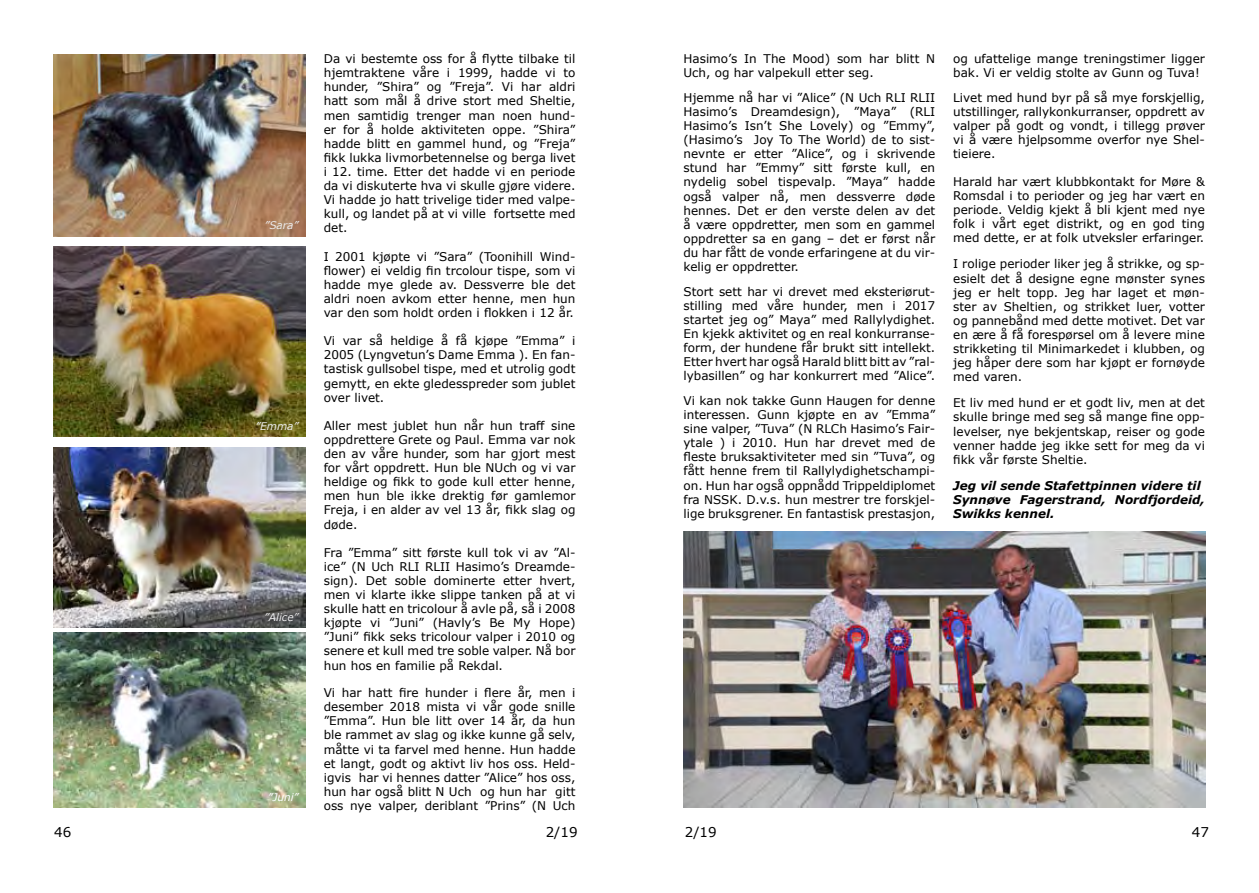
<style>
.page{position:relative;width:1259px;height:893px;background:#fff}
.page>*{position:absolute;margin:0;border:0;box-sizing:border-box;transform-origin:0 0}
.t1{font:13.5px "Verdana";color:#000}
.t2{font:12px/14.1px "Verdana";color:#000;text-align:justify}
.t3{font:italic 700 12px/14.1px "Verdana";color:#000}
.t4{font:italic 10.5px "Verdana";color:#ebebec}
.t5{font:italic 10.5px "Verdana";color:#fff}
</style>
<div class="page">
<img style="left:683px;top:531px;width:522px;height:276px">
<img style="left:54px;top:54px;width:252px;height:182px">
<img style="left:54px;top:247px;width:252px;height:190px">
<img style="left:54px;top:447px;width:252px;height:181px">
<img style="left:54px;top:633px;width:252px;height:175px">
<p class="t4" style="left:264px;top:218px;width:35px">”Sara”</p>
<p class="t4" style="left:255px;top:419px;width:45px">”Emma”</p>
<p class="t4" style="left:264px;top:610px;width:36px">”Alice”</p>
<p class="t5" style="left:268px;top:790px;width:32px">”Juni”</p>
<p class="t2" style="left:324px;top:52px;width:253px">Da vi bestemte oss for å flytte tilbake til hjemtraktene våre i 1999, hadde vi to hunder, ”Shira” og ”Freja”. Vi har aldri hatt som mål å drive stort med Sheltie, men samtidig trenger man noen hund&shy;er for å holde aktiviteten oppe. ”Shira” hadde blitt en gammel hund, og ”Freja” fikk lukka livmorbetennelse og berga livet i 12. time. Etter det hadde vi en periode da vi diskuterte hva vi skulle gjøre videre.<br>Vi hadde jo hatt trivelige tider med valpe&shy;kull, og landet på at vi ville fortsette med det.</p>
<p class="t2" style="left:324px;top:249px;width:253px">I 2001 kjøpte vi ”Sara” (Toonihill Wind&shy;flower) ei veldig fin trcolour tispe, som vi hadde mye glede av. Dessverre ble det aldri noen avkom etter henne, men hun var den som holdt orden i flokken i 12 år.</p>
<p class="t2" style="left:324px;top:334px;width:253px">Vi var så heldige å få kjøpe ”Emma” i 2005 (Lyngvetun’s Dame Emma ). En fan&shy;tastisk gullsobel tispe, med et utrolig godt gemytt, en ekte gledesspreder som jublet over livet.</p>
<p class="t2" style="left:324px;top:418px;width:253px">Aller mest jublet hun når hun traff sine oppdrettere Grete og Paul. Emma var nok den av våre hunder, som har gjort mest for vårt oppdrett. Hun ble NUch og vi var heldige og fikk to gode kull etter henne, men hun ble ikke drektig før gamlemor Freja, i en alder av vel 13 år, fikk slag og døde.</p>
<p class="t2" style="left:324px;top:545px;width:253px">Fra ”Emma” sitt første kull tok vi av ”Al&shy;ice” (N Uch RLI RLII Hasimo’s Dreamde&shy;sign). Det soble dominerte etter hvert, men vi klarte ikke slippe tanken på at vi skulle hatt en tricolour å avle på, så i 2008 kjøpte vi ”Juni” (Havly’s Be My Hope) ”Juni” fikk seks tricolour valper i 2010 og senere et kull med tre soble valper. Nå bor hun hos en familie på Rekdal.</p>
<p class="t2" style="left:324px;top:686px;width:253px">Vi har hatt fire hunder i flere år, men i desember 2018 mista vi vår gode snille ”Emma”. Hun ble litt over 14 år, da hun ble rammet av slag og ikke kunne gå selv, måtte vi ta farvel med henne. Hun hadde et langt, godt og aktivt liv hos oss. Held&shy;igvis har vi hennes datter ”Alice” hos oss, hun har også blitt N Uch og hun har gitt oss nye valper, deriblant ”Prins” (N Uch</p>
<p class="t2" style="left:683px;top:52px;width:253px">Hasimo’s In The Mood) som har blitt N<br>Uch, og har valpekull etter seg.</p>
<p class="t2" style="left:683px;top:90px;width:253px">Hjemme nå har vi ”Alice” (N Uch RLI RLII Hasimo’s Dreamdesign), ”Maya” (RLI Hasimo’s Isn’t She Lovely) og ”Emmy”, (Hasimo’s Joy To The World) de to sist&shy;nevnte er etter ”Alice”, og i skrivende stund har ”Emmy” sitt første kull, en nydelig sobel tispevalp. ”Maya” hadde også valper nå, men dessverre døde hennes. Det er den verste delen av det å være oppdretter, men som en gammel oppdretter sa en gang – det er først når du har fått de vonde erfaringene at du vir&shy;kelig er oppdretter.</p>
<p class="t2" style="left:683px;top:284px;width:253px">Stort sett har vi drevet med eksteriørut&shy;stilling med våre hunder, men i 2017 startet jeg og” Maya” med Rallylydighet.<br>En kjekk aktivitet og en real konkurranse&shy;form, der hundene får brukt sitt intellekt.<br>Etter hvert har også Harald blitt bitt av ”ral&shy;lybasillen” og har konkurrert med ”Alice”.</p>
<p class="t2" style="left:683px;top:393px;width:253px">Vi kan nok takke Gunn Haugen for denne interessen. Gunn kjøpte en av ”Emma” sine valper, ”Tuva” (N RLCh Hasimo’s Fair&shy;ytale ) i 2010. Hun har drevet med de fleste bruksaktiviteter med sin ”Tuva”, og fått henne frem til Rallylydighetschampi&shy;on. Hun har også oppnådd Trippeldiplomet fra NSSK. D.v.s. hun mestrer tre forskjel&shy;lige bruksgrener. En fantastisk prestasjon,</p>
<p class="t2" style="left:953px;top:52px;width:253px">og ufattelige mange treningstimer ligger bak. Vi er veldig stolte av Gunn og Tuva!</p>
<p class="t2" style="left:953px;top:90px;width:253px">Livet med hund byr på så mye forskjellig, utstillinger, rallykonkurranser, oppdrett av valper på godt og vondt, i tillegg prøver vi å være hjelpsomme overfor nye Shel&shy;tieiere.</p>
<p class="t2" style="left:953px;top:174px;width:253px">Harald har vært klubbkontakt for Møre &amp; Romsdal i to perioder og jeg har vært en periode. Veldig kjekt å bli kjent med nye folk i vårt eget distrikt, og en god ting med dette, er at folk utveksler erfaringer.</p>
<p class="t2" style="left:953px;top:257px;width:253px">I rolige perioder liker jeg å strikke, og sp&shy;esielt det å designe egne mønster synes jeg er helt topp. Jeg har laget et møn&shy;ster av Sheltien, og strikket luer, votter og pannebånd med dette motivet. Det var en ære å få forespørsel om å levere mine strikketing til Minimarkedet i klubben, og jeg håper dere som har kjøpt er fornøyde med varen.</p>
<p class="t2" style="left:953px;top:396px;width:253px">Et liv med hund er et godt liv, men at det skulle bringe med seg så mange fine opp&shy;levelser, nye bekjentskap, reiser og gode venner hadde jeg ikke sett for meg da vi fikk vår første Sheltie.</p>
<p class="t3" style="left:953px;top:478px;width:253px">Jeg vil sende Stafettpinnen videre til<br>Synnøve Fagerstrand, Nordfjordeid,<br>Swikks kennel.</p>
<p class="t1" style="left:54px;top:822px;width:19px">46</p>
<p class="t1" style="left:546px;top:822px;width:33px">2/19</p>
<p class="t1" style="left:685px;top:822px;width:33px">2/19</p>
<p class="t1" style="left:1192px;top:822px;width:19px">47</p>
</div>
